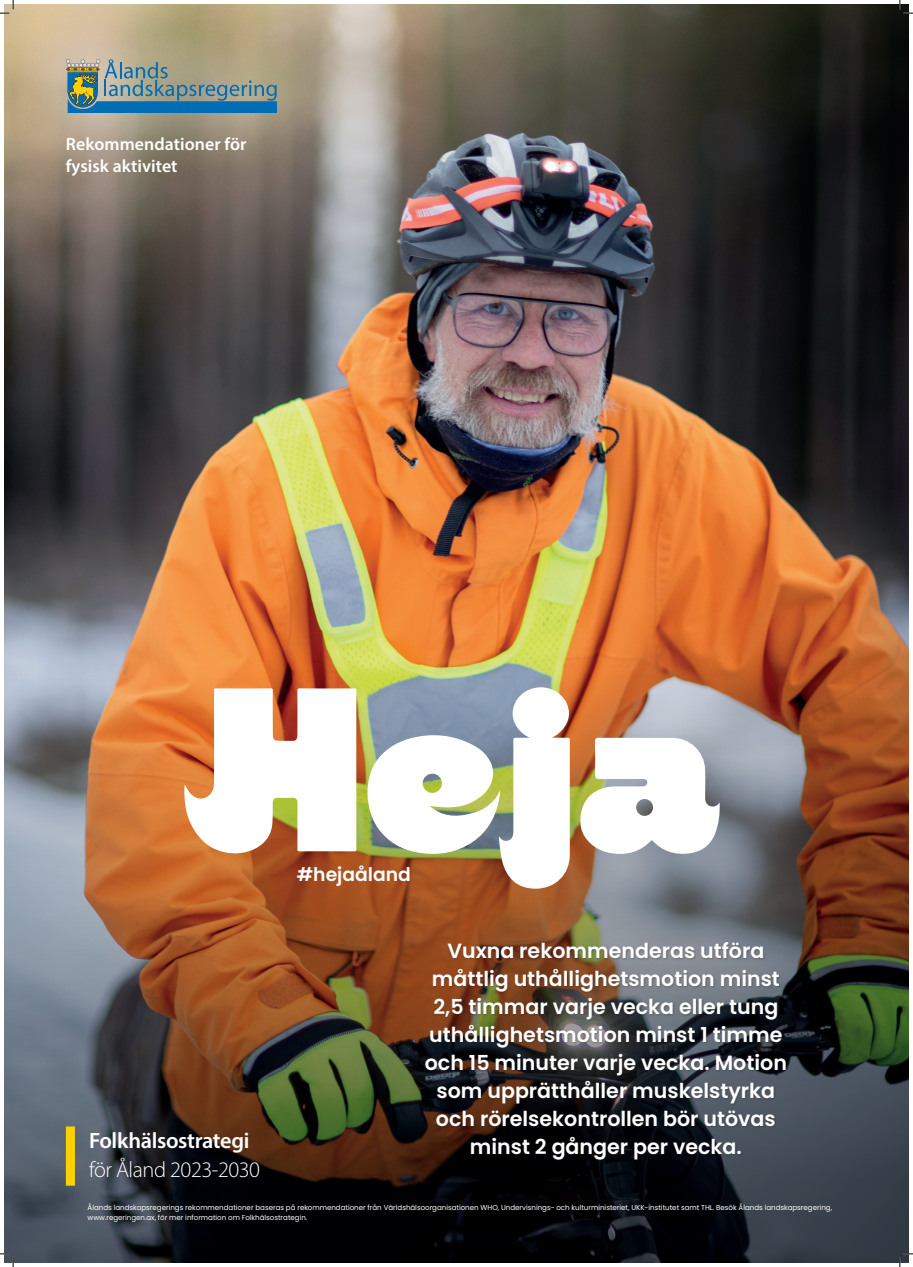
<style>
.page{position:relative;width:913px;height:1267px;background:#fff}
.page>*{position:absolute;margin:0;border:0;box-sizing:border-box;transform-origin:0 0}
.t1{font:600 22.25px "Myriad Pro";letter-spacing:-.015em;color:#fff}
.t2{font:300 22.25px "Myriad Pro";letter-spacing:-.02em;color:#fff}
.t3{font:600 20.56px/27.9px "Poppins";color:#fff;text-align:center}
.t4{font:600 18.75px "Poppins";color:#fff}
.t5{font:600 17.81px/21.4px "Myriad Pro";letter-spacing:.005em;color:#fff}
.t6{font:7.12px/10.1px "Poppins";letter-spacing:-.005em;color:#fff}
</style>
<div class="page">
<img style="left:4px;top:4px;width:904px;height:500px">
<img style="left:4px;top:504px;width:904px;height:758px">
<div style="left:423px;top:940px;width:365px;height:222px;background:#231f20;opacity:.35"></div>
<svg style="left:23px;top:4px;width:310px;height:169px;background:#ac9d83"></svg>
<svg style="left:66px;top:59px;width:211px;height:54px;background:#759294"></svg>
<div style="left:66px;top:1126px;width:9px;height:59px;background:#fed105"></div>
<svg style="left:184px;top:688px;width:172px;height:169px"></svg>
<svg style="left:578px;top:737px;width:141px;height:118px"></svg>
<svg style="left:362px;top:687px;width:208px;height:201px"></svg>
<div style="left:4px;top:4px;width:19px;height:169px;background:linear-gradient(to bottom,#dac295,#a08f73)"></div>
<svg style="left:0;top:0;width:14px;height:14px"></svg>
<svg style="left:0;top:1253px;width:14px;height:13px"></svg>
<svg style="left:899px;top:0;width:13px;height:14px"></svg>
<svg style="left:899px;top:1253px;width:13px;height:13px"></svg>
<h3 class="t5" style="left:66px;top:133px;width:182px">Rekommendationer för fysisk aktivitet</h3>
<h1 class="t1" style="left:89px;top:1126px;width:162px">Folkhälsostrategi</h1>
<h1 class="t2" style="left:89px;top:1155px;width:172px">för Åland 2023-2030</h1>
<h3 class="t4" style="left:296px;top:863px;width:116px">#hejaåland</h3>
<p class="t3" style="left:424px;top:937px;width:363px">Vuxna rekommenderas utföra måttlig uthållighetsmotion minst<br>2,5 timmar varje vecka eller tung uthållighetsmotion minst 1 timme och 15 minuter varje vecka. Motion som upprätthåller muskelstyrka och rörelsekontrollen bör utövas minst 2 gånger per vecka.</p>
<p class="t6" style="left:88px;top:1202px;width:745px">Ålands landskapsregerings rekommendationer baseras på rekommendationer från Världshälsoorganisationen WHO, Undervisnings- och kulturministeriet, UKK-institutet samt THL. Besök Ålands landskapsregering, www.regeringen.ax, för mer information om Folkhälsostrategin.</p>
</div>
